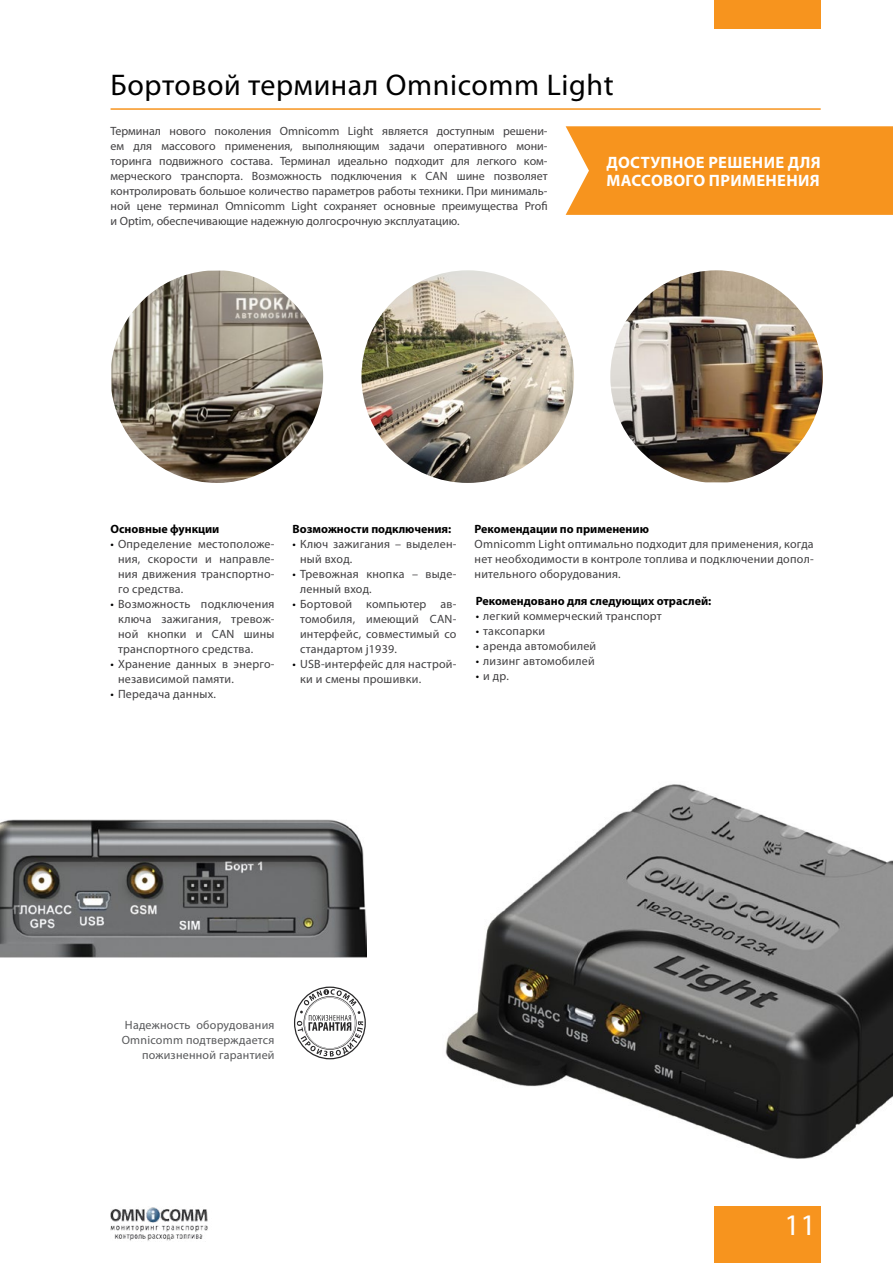
<style>
.page{position:relative;width:893px;height:1263px;background:#fff}
.page>*{position:absolute;margin:0;border:0;box-sizing:border-box;transform-origin:0 0}
.t1{font:30px "Myriad Pro";letter-spacing:.02em;color:#000}
.t2{font:30px "Myriad Pro";color:#fff}
.t3{font:700 16.5px/18px "Myriad Pro";letter-spacing:.02em;color:#fff}
.t4{font:12px/15px "Myriad Pro";letter-spacing:.02em;color:#414042;text-align:justify}
.t5{font:700 12px "Myriad Pro";color:#000}
.t6{font:12px/15px "Myriad Pro";letter-spacing:.02em;color:#58595b;text-align:right}
.s1{color:#000}
</style>
<div class="page">
<img style="left:110px;top:1207px;width:98px;height:34px">
<div style="left:714px;top:0;width:107px;height:29px;background:#f7941e"></div>
<div style="left:714px;top:1206px;width:107px;height:57px;background:#f7941e"></div>
<div style="left:566px;top:126px;width:327px;height:89px;background:#f7941e"></div>
<img style="left:361px;top:270px;width:213px;height:213px;border-radius:106px">
<img style="left:610px;top:270px;width:213px;height:212px">
<img style="left:111px;top:271px;width:212px;height:212px">
<svg style="left:294px;top:986px;width:72px;height:73px"></svg>
<img style="left:445px;top:784px;width:448px;height:375px">
<img style="left:0;top:819px;width:366px;height:138px">
<hr style="left:111px;top:108px;width:710px;height:2px;background:#f7941e">
<h1 class="t1" style="left:111px;top:66px;width:505px">Бортовой терминал Omnicomm Light</h1>
<p class="t4" style="left:111px;top:124px;width:439px">Терминал нового поколения Omnicomm Light является доступным решени&shy;ем для массового применения, выполняющим задачи оперативного мони&shy;торинга подвижного состава. Терминал идеально подходит для легкого ком&shy;мерческого транспорта. Возможность подключения к CAN шине позволяет контролировать большое количество параметров работы техники. При минималь&shy;ной цене терминал Omnicomm Light сохраняет основные преимущества Profi и Optim, обеспечивающие надежную долгосрочную эксплуатацию.</p>
<h2 class="t3" style="left:606px;top:153px;width:216px">ДОСТУПНОЕ РЕШЕНИЕ ДЛЯ<br>МАССОВОГО ПРИМЕНЕНИЯ</h2>
<p class="t5" style="left:111px;top:521px;width:110px">Основные функции</p>
<p class="t4" style="left:118px;top:536px;width:158px;text-indent:-8px"><span class="s1">•</span> Определение местоположе&shy;ния, скорости и направле&shy;ния движения транспортно&shy;го средства.</p>
<p class="t4" style="left:118px;top:596px;width:158px;text-indent:-8px"><span class="s1">•</span> Возможность подключения ключа зажигания, тревож&shy;ной кнопки и CAN шины транспортного средства.</p>
<p class="t4" style="left:118px;top:656px;width:158px;text-indent:-8px"><span class="s1">•</span> Хранение данных в энерго&shy;независимой памяти.</p>
<p class="t4" style="left:111px;top:686px;width:107px"><span class="s1">•</span> Передача данных.</p>
<p class="t5" style="left:293px;top:521px;width:160px">Возможности подключения:</p>
<p class="t4" style="left:300px;top:536px;width:158px;text-indent:-8px"><span class="s1">•</span> Ключ зажигания – выделен&shy;ный вход.</p>
<p class="t4" style="left:300px;top:566px;width:158px;text-indent:-8px"><span class="s1">•</span> Тревожная кнопка – выде&shy;ленный вход.</p>
<p class="t4" style="left:300px;top:596px;width:158px;text-indent:-8px"><span class="s1">•</span> Бортовой компьютер ав&shy;томобиля, имеющий CAN&shy;интерфейс, совместимый со стандартом j1939.</p>
<p class="t4" style="left:300px;top:656px;width:158px;text-indent:-8px"><span class="s1">•</span> USB-интерфейс для настрой&shy;ки и смены прошивки.</p>
<p class="t5" style="left:475px;top:521px;width:176px">Рекомендации по применению</p>
<p class="t4" style="left:475px;top:536px;width:341px">Omnicomm Light оптимально подходит для применения, когда нет необходимости в контроле топлива и подключении допол&shy;нительного оборудования.</p>
<p class="t5" style="left:476px;top:593px;width:237px">Рекомендовано для следующих отраслей:</p>
<p class="t4" style="left:476px;top:608px;width:188px"><span class="s1">•</span> легкий коммерческий транспорт</p>
<p class="t4" style="left:476px;top:623px;width:71px"><span class="s1">•</span> таксопарки</p>
<p class="t4" style="left:476px;top:638px;width:122px"><span class="s1">•</span> аренда автомобилей</p>
<p class="t4" style="left:476px;top:653px;width:120px"><span class="s1">•</span> лизинг автомобилей</p>
<p class="t4" style="left:476px;top:668px;width:35px"><span class="s1">•</span> и др.</p>
<p class="t6" style="left:122px;top:1018px;width:154px">Надежность оборудования<br>Omnicomm подтверждается пожизненной гарантией</p>
<h1 class="t2" style="left:784px;top:1206px;width:33px">11</h1>
</div>
